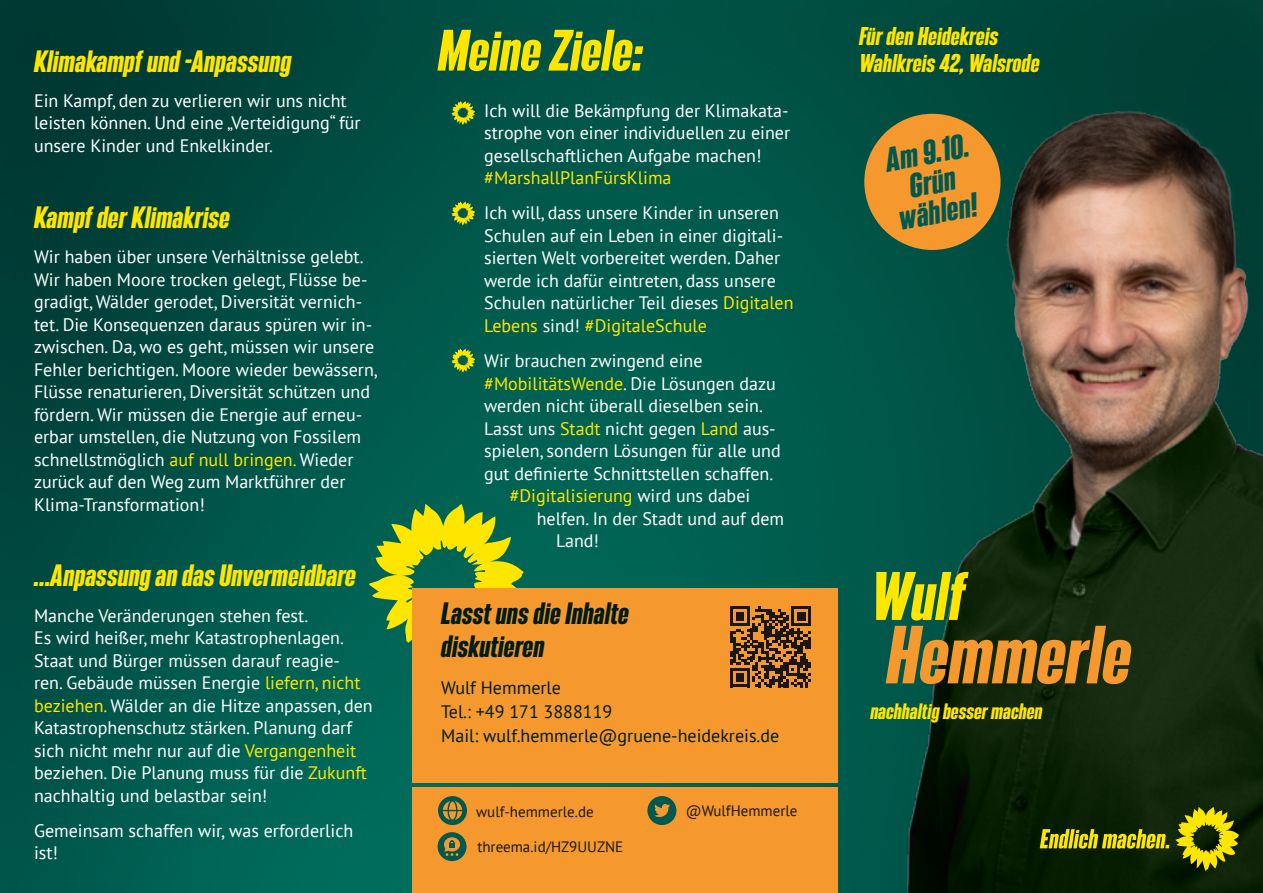
<style>
.page{position:relative;width:1263px;height:893px;background:#fff}
.page>*{position:absolute;margin:0;border:0;box-sizing:border-box;transform-origin:0 0}
.t1{font:italic 700 72px "Bereit";color:#f5992e}
.t2{font:italic 700 60px "Bereit";color:#ffe600}
.t3{font:italic 700 51px "Bereit";color:#ffe600}
.t4{font:italic 700 30px/30px "Bereit";color:#00584e;text-align:center}
.t5{font:italic 700 27px "Bereit";color:#ffe600}
.t6{font:italic 700 27px/32.4px "Bereit";color:#001c18}
.t7{font:italic 700 22.5px/27px "Bereit";color:#ffe600}
.t8{font:italic 700 19.5px "Bereit";color:#ffe600}
.t9{font:18px/22.5px "PT Sans";color:#fff}
.t10{font:18px "PT Sans";color:#ffe600}
.t11{font:18px/24px "PT Sans";color:#001c18}
.t12{font:15px "PT Sans";color:#181716}
.s1{color:#ffe600}
.s2{color:#fff}
</style>
<div class="page">
<img style="left:0;top:0;width:1263px;height:893px">
<img style="left:838px;top:62px;width:425px;height:831px">
<svg style="left:1175px;top:807px;width:64px;height:64px;background:#7a7a03"></svg>
<svg style="left:1040px;top:829px;width:129px;height:20px;background:#898701"></svg>
<svg style="left:369px;top:504px;width:155px;height:156px;background:#749f2d"></svg>
<div style="left:864px;top:114px;width:136px;height:136px;background:#f5992e;border-radius:50%"></div>
<div style="left:412px;top:588px;width:426px;height:194px;background:#f5992e"></div>
<svg style="left:451px;top:101px;width:24px;height:24px"></svg>
<svg style="left:451px;top:201px;width:24px;height:24px"></svg>
<svg style="left:451px;top:349px;width:24px;height:24px"></svg>
<div style="left:412px;top:788px;width:426px;height:105px;background:#f5992e"></div>
<svg style="left:647px;top:796px;width:29px;height:29px"></svg>
<svg style="left:438px;top:796px;width:29px;height:29px"></svg>
<svg style="left:438px;top:832px;width:28px;height:29px"></svg>
<svg style="left:730px;top:606px;width:81px;height:81px"></svg>
<h3 class="t5" style="left:34px;top:45px;width:259px">Klimakampf und -Anpassung</h3>
<p class="t9" style="left:34px;top:90px;width:328px">Ein Kampf, den zu verlieren wir uns nicht leisten können. Und eine „Verteidigung“ für unsere Kinder und Enkelkinder.</p>
<h3 class="t5" style="left:34px;top:201px;width:197px">Kampf der Klimakrise</h3>
<p class="t9" style="left:34px;top:246px;width:345px">Wir haben über unsere Verhältnisse gelebt.<br>Wir haben Moore trocken gelegt, Flüsse be&shy;gradigt, Wälder gerodet, Diversität vernich&shy;tet. Die Konsequenzen daraus spüren wir in&shy;zwischen. Da, wo es geht, müssen wir unsere Fehler berichtigen. Moore wieder bewässern, Flüsse renaturieren, Diversität schützen und fördern. Wir müssen die Energie auf erneu&shy;erbar umstellen, die Nutzung von Fossilem schnellstmöglich <span class="s1">auf null bringen.</span> Wieder zurück auf den Weg zum Marktführer der Klima-Transformation!</p>
<h3 class="t5" style="left:34px;top:560px;width:324px">…Anpassung an das Unvermeidbare</h3>
<p class="t9" style="left:34px;top:605px;width:340px">Manche Veränderungen stehen fest.<br>Es wird heißer, mehr Katastrophenlagen.<br>Staat und Bürger müssen darauf reagie&shy;ren. Gebäude müssen Energie <span class="s1">liefern, nicht beziehen.</span> Wälder an die Hitze anpassen, den Katastrophenschutz stärken. Planung darf sich nicht mehr nur auf die <span class="s1">Vergangenheit </span>beziehen. Die Planung muss für die <span class="s1">Zukunft </span>nachhaltig und belastbar sein!</p>
<p class="t9" style="left:34px;top:820px;width:321px">Gemeinsam schaffen wir, was erforderlich ist!</p>
<h3 class="t3" style="left:438px;top:20px;width:207px">Meine Ziele:</h3>
<p class="t9" style="left:484px;top:100px;width:307px;text-align:justify">Ich will die Bekämpfung der Klimakata&shy;strophe von einer individuellen zu einer gesellschaftlichen Aufgabe machen!</p>
<p class="t10" style="left:484px;top:169px;width:189px">#MarshallPlanFürsKlima</p>
<p class="t9" style="left:484px;top:202px;width:311px">Ich will, dass unsere Kinder in unseren Schulen auf ein Leben in einer digitali&shy;sierten Welt vorbereitet werden. Daher werde ich dafür eintreten, dass unsere Schulen natürlicher Teil dieses <span class="s1">Digitalen Lebens</span> sind! <span class="s1">#DigitaleSchule</span></p>
<p class="t9" style="left:484px;top:350px;width:220px">Wir brauchen zwingend eine</p>
<p class="t10" style="left:484px;top:374px;width:293px">#MobilitätsWende<span class="s2">. Die Lösungen dazu</span></p>
<p class="t9" style="left:484px;top:395px;width:280px">werden nicht überall dieselben sein.</p>
<p class="t9" style="left:484px;top:418px;width:293px">Lasst uns <span class="s1">Stadt</span> nicht gegen <span class="s1">Land</span> aus-</p>
<p class="t9" style="left:484px;top:440px;width:298px">spielen, sondern Lösungen für alle und</p>
<p class="t9" style="left:484px;top:463px;width:291px">gut definierte Schnittstellen schaffen.</p>
<p class="t10" style="left:510px;top:487px;width:242px">#Digitalisierung <span class="s2">wird uns dabei</span></p>
<p class="t9" style="left:537px;top:508px;width:249px">helfen. In der Stadt und auf dem</p>
<p class="t9" style="left:556px;top:530px;width:44px">Land!</p>
<h3 class="t6" style="left:441px;top:598px;width:189px">Lasst uns die Inhalte diskutieren</h3>
<p class="t11" style="left:441px;top:676px;width:340px">Wulf Hemmerle<br>Tel.: +49 171 3888119<br>Mail: wulf.hemmerle@gruene-heidekreis.de</p>
<p class="t12" style="left:476px;top:803px;width:119px">wulf-hemmerle.de</p>
<p class="t12" style="left:686px;top:803px;width:113px">@WulfHemmerle</p>
<p class="t12" style="left:477px;top:839px;width:147px">threema.id/HZ9UUZNE</p>
<p class="t7" style="left:859px;top:22px;width:182px">Für den Heidekreis<br>Wahlkreis 42, Walsrode</p>
<h3 class="t4" style="left:882px;top:146px;width:87px;rotate:-11deg">Am 9.10.<br>Grün wählen!</h3>
<h2 class="t2" style="left:870px;top:560px;width:96px">Wulf</h2>
<h1 class="t1" style="left:886px;top:612px;width:246px">Hemmerle</h1>
<p class="t8" style="left:870px;top:699px;width:174px">nachhaltig besser machen</p>
</div>
